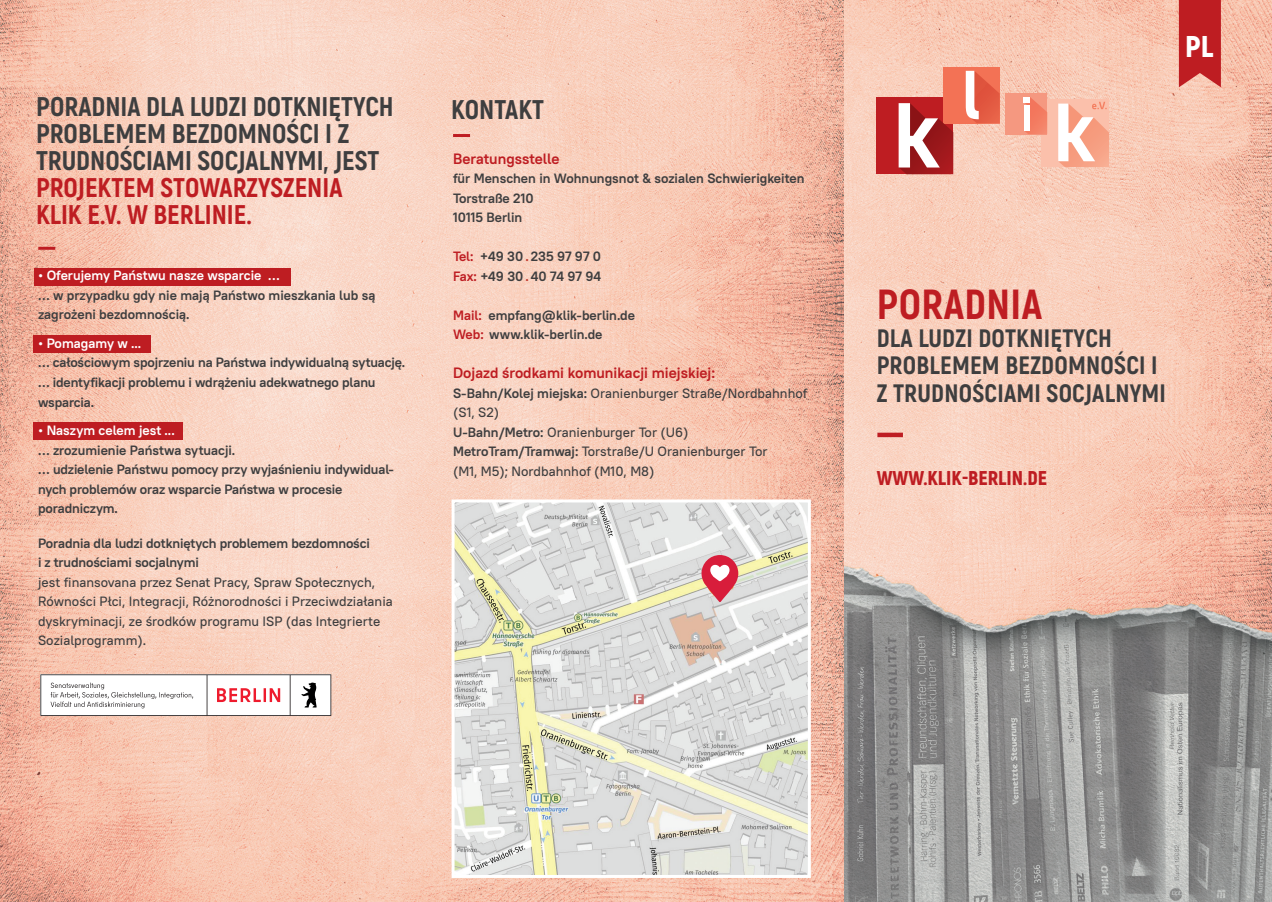
<style>
.page{position:relative;width:1272px;height:902px;background:#fff}
.page>*{position:absolute;margin:0;border:0;box-sizing:border-box;transform-origin:0 0}
.t1{font:800 42px "Akrobat";letter-spacing:.01em;color:#be1d22}
.t2{font:900 30px "Akrobat";color:#fff}
.t3{font:800 27px/27px "Akrobat";color:#3e3e3f}
.t4{font:800 27px/27px "Akrobat";color:#be1d22}
.t5{font:800 25.2px/27.8px "Akrobat";letter-spacing:.01em;color:#3e3e3f}
.t6{font:900 19.95px "Akrobat";color:#be1d22}
.t7{font:700 15px "PT Root UI";color:#be1d22}
.t8{font:700 13.5px/19.5px "PT Root UI";letter-spacing:-.01em;color:#3e3e3f}
.t9{font:500 13.5px/19.5px "PT Root UI";color:#3e3e3f}
.s1{font-family:"Geogrotesque";font-weight:500;color:#fff}
.s2{color:#fff}
.s3{color:#be1d22}
.s4{color:#c3392d}
.s5{font-weight:700}
</style>
<div class="page">
<img style="left:0;top:0;width:1271px;height:901px">
<svg style="left:182px;top:822px;width:1px;height:21px"></svg>
<div style="left:1041px;top:99px;width:68px;height:68px;background:#fbc0ab"></div>
<div style="left:876px;top:97px;width:77px;height:77px;background:#be1d22"></div>
<div style="left:943px;top:67px;width:56px;height:56px;background:#f37255"></div>
<div style="left:1005px;top:93px;width:42px;height:41px;background:#f59880"></div>
<hr style="left:953px;top:132px;width:1px;height:42px;background:#e09d90">
<svg style="left:1023px;top:97px;width:25px;height:37px"></svg>
<svg style="left:965px;top:71px;width:34px;height:52px"></svg>
<svg style="left:898px;top:103px;width:55px;height:71px"></svg>
<svg style="left:1058px;top:102px;width:51px;height:65px"></svg>
<div style="left:877px;top:432px;width:25px;height:5px;background:#be1d22"></div>
<hr style="left:38px;top:247px;width:17px;height:3px;background:#be1d22">
<div style="left:34px;top:268px;width:256px;height:17px;background:#be1d22"></div>
<div style="left:34px;top:335px;width:117px;height:18px;background:#be1d22"></div>
<div style="left:34px;top:422px;width:149px;height:17px;background:#be1d22"></div>
<hr style="left:453px;top:134px;width:17px;height:3px;background:#be1d22">
<svg style="left:1178px;top:0;width:42px;height:87px;background:#c32e30"></svg>
<svg style="left:40px;top:674px;width:291px;height:41px"></svg>
<img style="left:455px;top:503px;width:351px;height:370px">
<div style="left:451px;top:499px;width:359px;height:378px;border:3px solid #fff"></div>
<svg style="left:701px;top:555px;width:37px;height:47px;background:#dd7785"></svg>
<h3 class="t3" style="left:36px;top:93px;width:359px">PORADNIA DLA LUDZI DOTKNIĘTYCH<br>PROBLEMEM BEZDOMNOŚCI I Z<br>TRUDNOŚCIAMI SOCJALNYMI, JEST</h3>
<h3 class="t4" style="left:36px;top:174px;width:308px">PROJEKTEM STOWARZYSZENIA<br>KLIK E.V. W BERLINIE.</h3>
<p class="t8" style="left:38px;top:266px;width:339px"><span class="s1">¬</span> <span class="s2">Oferujemy Państwu nasze wsparcie …<br></span>… w przypadku gdy nie mają Państwo mieszkania lub są zagrożeni bezdomnością.</p>
<p class="t8" style="left:38px;top:333px;width:368px"><span class="s1">¬</span> <span class="s2">Pomagamy w ...<br></span>… całościowym spojrzeniu na Państwa indywidualną sytuację. … identyfikacji problemu i wdrążeniu adekwatnego planu wsparcia.</p>
<p class="t8" style="left:38px;top:420px;width:357px"><span class="s1">¬</span> <span class="s2">Naszym celem jest ...<br></span>… zrozumienie Państwa sytuacji.<br>… udzielenie Państwu pomocy przy wyjaśnieniu indywidual&shy;nych problemów oraz wsparcie Państwa w procesie poradniczym.</p>
<p class="t8" style="left:38px;top:533px;width:333px">Poradnia dla ludzi dotkniętych problemem bezdomności i z trudnościami socjalnymi</p>
<p class="t9" style="left:38px;top:572px;width:356px">jest finansovana przez Senat Pracy, Spraw Społecznych, Równości Płci, Integracji, Różnorodności i Przeciwdziałania dyskryminacji, ze środków programu ISP (das Integrierte Sozialprogramm).</p>
<h3 class="t3" style="left:451px;top:96px;width:94px">KONTAKT</h3>
<p class="t7" style="left:453px;top:149px;width:108px">Beratungsstelle</p>
<p class="t8" style="left:453px;top:168px;width:353px">für Menschen in Wohnungsnot &amp; sozialen Schwierigkeiten<br>Torstraße 210<br>10115 Berlin</p>
<p class="t8" style="left:453px;top:246px;width:150px"><span class="s3">Tel:</span> +49 30 <span class="s4">.</span> 235 97 97 0<br><span class="s3">Fax:</span> +49 30 <span class="s4">.</span> 40 74 97 94</p>
<p class="t8" style="left:453px;top:305px;width:183px"><span class="s3">Mail:</span> empfang@klik-berlin.de<br><span class="s3">Web:</span> www.klik-berlin.de</p>
<p class="t7" style="left:453px;top:363px;width:264px">Dojazd środkami komunikacji miejskiej:</p>
<p class="t9" style="left:453px;top:383px;width:356px"><span class="s5">S-Bahn/Kolej miejska:</span> Oranienburger Straße/Nordbahnhof (S1, S2)<br><span class="s5">U-Bahn/Metro:</span> Oranienburger Tor (U6)<br><span class="s5">MetroTram/Tramwaj:</span> Torstraße/U Oranienburger Tor<br>(M1, M5); Nordbahnhof (M10, M8)</p>
<h2 class="t2" style="left:1184px;top:27px;width:30px">PL</h2>
<h1 class="t1" style="left:876px;top:277px;width:167px">PORADNIA</h1>
<h3 class="t5" style="left:876px;top:323px;width:291px">DLA LUDZI DOTKNIĘTYCH<br>PROBLEMEM BEZDOMNOŚCI I<br>Z TRUDNOŚCIAMI SOCJALNYMI</h3>
<h3 class="t6" style="left:876px;top:465px;width:172px">WWW.KLIK-BERLIN.DE</h3>
</div>
